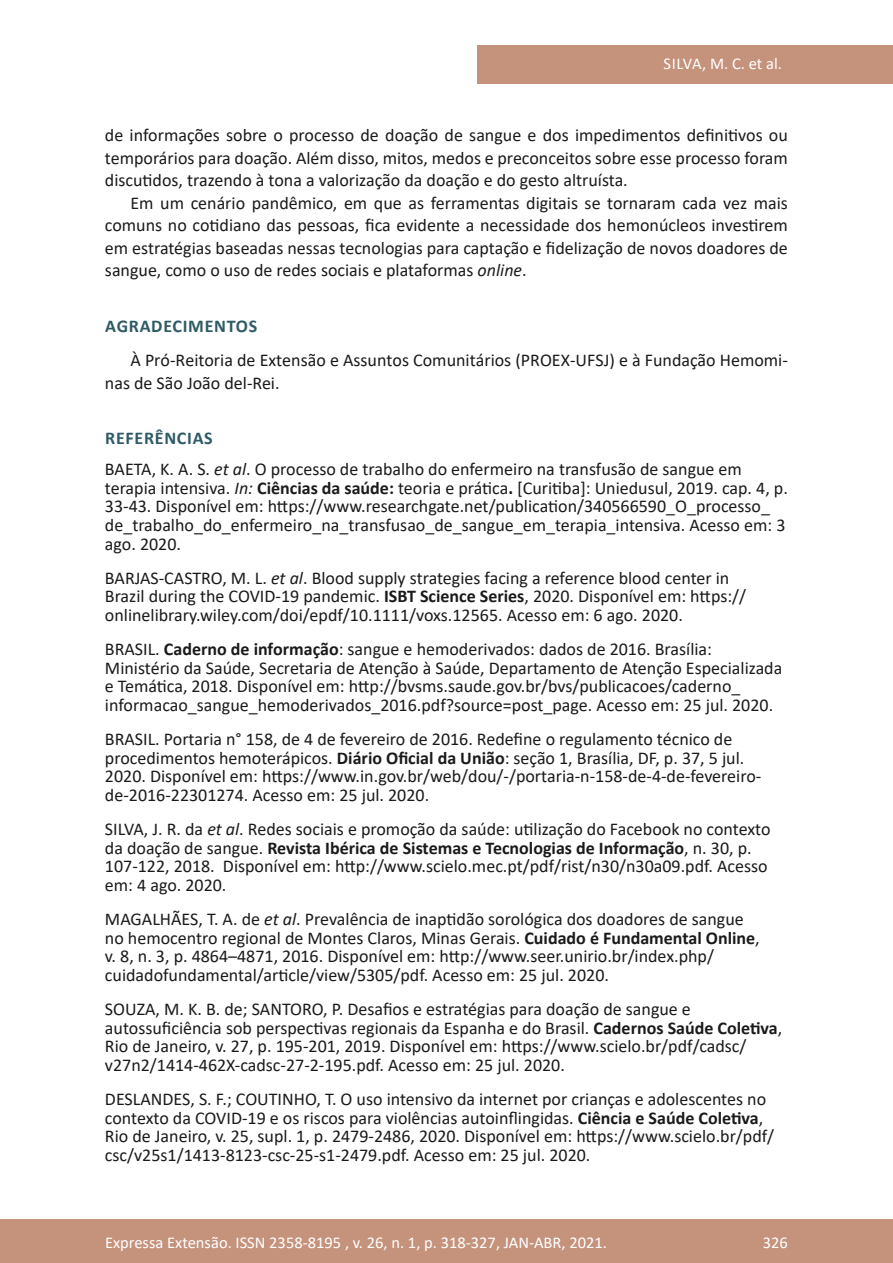
<style>
.page{position:relative;width:893px;height:1263px;background:#fff}
.page>*{position:absolute;margin:0;border:0;box-sizing:border-box;transform-origin:0 0}
.referencia{font:18px/18.8px "Calibri";color:#1a1a1a}
.texto{font:18px/22.5px "Calibri";color:#1a1a1a;text-align:justify}
.subtitulo{font:700 18px "Calibri";letter-spacing:.04em;color:#2e5b65}
.t1{font:16.5px "Calibri";color:#fff}
.s1{font-style:italic}
.s2{font-weight:700}
</style>
<div class="page">
<div style="left:0;top:1219px;width:893px;height:44px;background:#c5927c"></div>
<div style="left:477px;top:45px;width:416px;height:39px;background:#c5927c"></div>
<p class="t1" style="left:663px;top:52px;width:120px">SILVA, M. C. et al.</p>
<p class="texto" style="left:105px;top:123px;width:684px">de informações sobre o processo de doação de sangue e dos impedimentos definitivos ou temporários para doação. Além disso, mitos, medos e preconceitos sobre esse processo foram discutidos, trazendo à tona a valorização da doação e do gesto altruísta.</p>
<p class="texto" style="left:105px;top:191px;width:684px;text-indent:26px">Em um cenário pandêmico, em que as ferramentas digitais se tornaram cada vez mais comuns no cotidiano das pessoas, fica evidente a necessidade dos hemonúcleos investirem em estratégias baseadas nessas tecnologias para captação e fidelização de novos doadores de sangue, como o uso de redes sociais e plataformas <span class="s1">online</span>.</p>
<p class="subtitulo" style="left:105px;top:313px;width:153px">AGRADECIMENTOS</p>
<p class="texto" style="left:105px;top:348px;width:684px;text-indent:26px">À Pró-Reitoria de Extensão e Assuntos Comunitários (PROEX-UFSJ) e à Fundação Hemomi&shy;nas de São João del-Rei.</p>
<p class="subtitulo" style="left:105px;top:425px;width:109px">REFERÊNCIAS</p>
<p class="referencia" style="left:105px;top:459px;width:684px">BAETA, K. A. S. <span class="s1">et al</span>. O processo de trabalho do enfermeiro na transfusão de sangue em terapia intensiva. <span class="s1">In:</span> <span class="s2">Ciências da saúde:</span> teoria e prática<span class="s2">.</span> [Curitiba]: Uniedusul, 2019. cap. 4, p.<br>33-43. Disponível em: https://www.researchgate.net/publication/340566590_O_processo_ de_trabalho_do_enfermeiro_na_transfusao_de_sangue_em_terapia_intensiva. Acesso em: 3 ago. 2020.</p>
<p class="referencia" style="left:105px;top:568px;width:643px">BARJAS-CASTRO, M. L. <span class="s1">et al</span>. Blood supply strategies facing a reference blood center in<br>Brazil during the COVID-19 pandemic. <span class="s2">ISBT Science Series</span>, 2020. Disponível em: https:// onlinelibrary.wiley.com/doi/epdf/10.1111/voxs.12565. Acesso em: 6 ago. 2020.</p>
<p class="referencia" style="left:105px;top:639px;width:679px">BRASIL. <span class="s2">Caderno de informação</span>: sangue e hemoderivados: dados de 2016. Brasília:<br>Ministério da Saúde, Secretaria de Atenção à Saúde, Departamento de Atenção Especializada e Temática, 2018. Disponível em: http://bvsms.saude.gov.br/bvs/publicacoes/caderno_ informacao_sangue_hemoderivados_2016.pdf?source=post_page. Acesso em: 25 jul. 2020.</p>
<p class="referencia" style="left:105px;top:729px;width:658px">BRASIL. Portaria n° 158, de 4 de fevereiro de 2016. Redefine o regulamento técnico de procedimentos hemoterápicos. <span class="s2">Diário Oficial da União</span>: seção 1, Brasília, DF, p. 37, 5 jul.<br>2020. Disponível em: https://www.in.gov.br/web/dou/-/portaria-n-158-de-4-de-fevereiro&shy;de-2016-22301274. Acesso em: 25 jul. 2020.</p>
<p class="referencia" style="left:105px;top:819px;width:667px">SILVA, J. R. da <span class="s1">et al</span>. Redes sociais e promoção da saúde: utilização do Facebook no contexto da doação de sangue. <span class="s2">Revista Ibérica de Sistemas e Tecnologias de Informação</span>, n. 30, p.<br>107-122, 2018. Disponível em: http://www.scielo.mec.pt/pdf/rist/n30/n30a09.pdf. Acesso em: 4 ago. 2020.</p>
<p class="referencia" style="left:105px;top:909px;width:656px">MAGALHÃES, T. A. de <span class="s1">et al</span>. Prevalência de inaptidão sorológica dos doadores de sangue no hemocentro regional de Montes Claros, Minas Gerais. <span class="s2">Cuidado é Fundamental Online</span>, v. 8, n. 3, p. 4864–4871, 2016. Disponível em: http://www.seer.unirio.br/index.php/ cuidadofundamental/article/view/5305/pdf. Acesso em: 25 jul. 2020.</p>
<p class="referencia" style="left:105px;top:999px;width:679px">SOUZA, M. K. B. de; SANTORO, P. Desafios e estratégias para doação de sangue e autossuficiência sob perspectivas regionais da Espanha e do Brasil. <span class="s2">Cadernos Saúde Coletiva</span>, Rio de Janeiro, v. 27, p. 195-201, 2019. Disponível em: https://www.scielo.br/pdf/cadsc/ v27n2/1414-462X-cadsc-27-2-195.pdf. Acesso em: 25 jul. 2020.</p>
<p class="referencia" style="left:105px;top:1089px;width:671px">DESLANDES, S. F.; COUTINHO, T. O uso intensivo da internet por crianças e adolescentes no contexto da COVID-19 e os riscos para violências autoinflingidas. <span class="s2">Ciência e Saúde Coletiva</span>, Rio de Janeiro, v. 25, supl. 1, p. 2479-2486, 2020. Disponível em: https://www.scielo.br/pdf/ csc/v25s1/1413-8123-csc-25-s1-2479.pdf. Acesso em: 25 jul. 2020.</p>
<p class="t1" style="left:105px;top:1230px;width:503px">Expressa Extensão. ISSN 2358-8195 , v. 26, n. 1, p. 318-327, JAN-ABR, 2021.</p>
<p class="t1" style="left:763px;top:1230px;width:27px">326</p>
</div>
